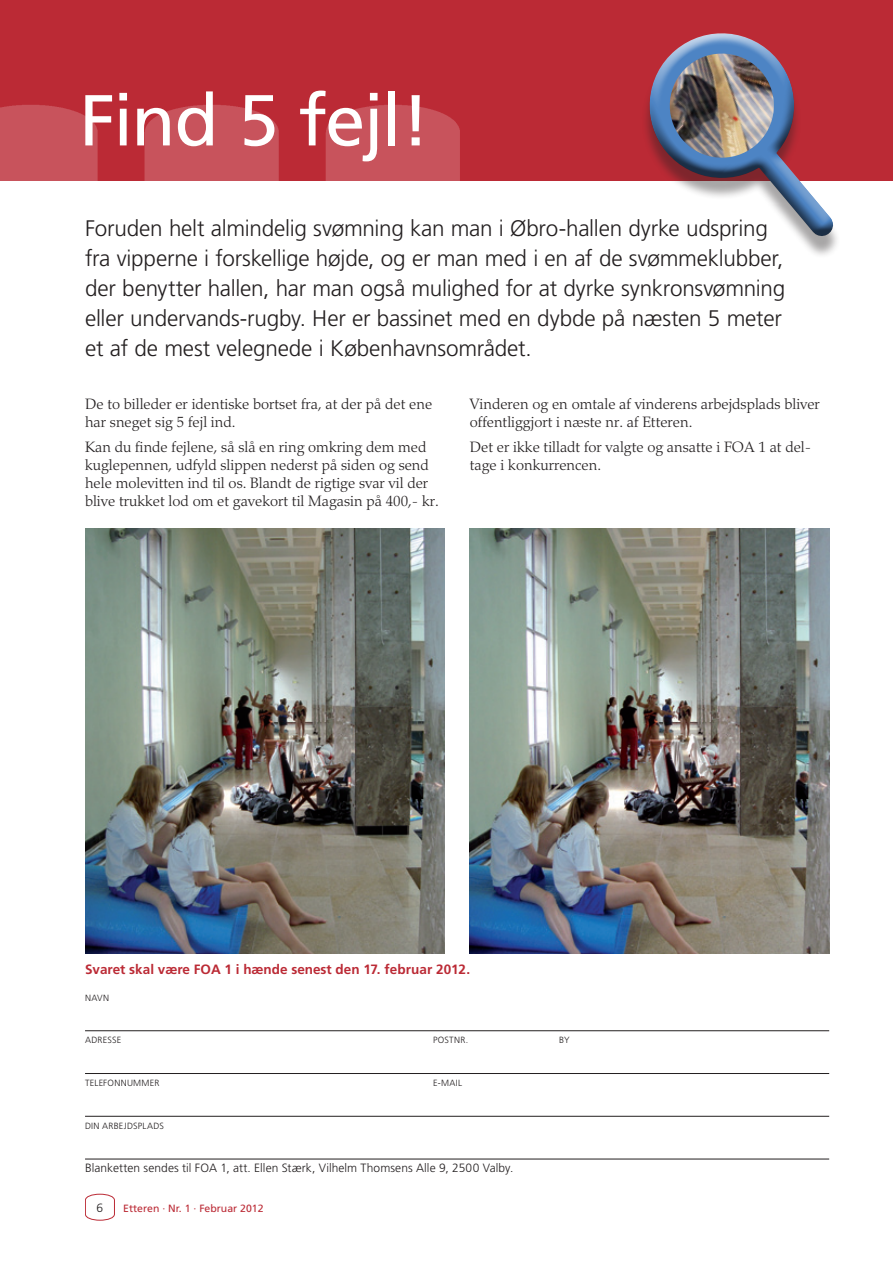
<style>
.page{position:relative;width:893px;height:1263px;background:#fff}
.page>*{position:absolute;margin:0;border:0;box-sizing:border-box;transform-origin:0 0}
.Overskrift_28_31{font:72px "Frutiger";letter-spacing:-.025em;color:#fff}
.Underrubrik{font:300 22.5px/30px "Frutiger";letter-spacing:-.01em;color:#231f20}
.Brød{font:300 15px/18px "Palatino";color:#231f20}
.t1{font:700 13.5px "Frutiger";color:#bb2a35}
.Billedtekst{font:300 12px "Frutiger";letter-spacing:.005em;color:#231f20}
.t2{font:10.5px "Frutiger";color:#bb2a35}
.Boks{font:300 9px "Frutiger";letter-spacing:.03em;color:#231f20}
</style>
<div class="page">
<svg style="left:85px;top:1194px;width:30px;height:26px"></svg>
<div style="left:0;top:0;width:893px;height:181px;background:#bb2a35"></div>
<img style="left:0;top:105px;width:460px;height:76px">
<img style="left:85px;top:528px;width:359px;height:425px">
<img style="left:470px;top:528px;width:359px;height:425px">
<img style="left:645px;top:33px;width:192px;height:222px">
<hr style="left:85px;top:1030px;width:744px;height:1px;background:#231f20">
<hr style="left:85px;top:1073px;width:744px;height:1px;background:#231f20">
<hr style="left:85px;top:1116px;width:744px;height:1px;background:#231f20">
<hr style="left:85px;top:1159px;width:744px;height:1px;background:#231f20">
<p class="Overskrift_28_31" style="left:79px;top:78px;width:352px">Find 5 fejl!</p>
<p class="Underrubrik" style="left:85px;top:213px;width:702px">Foruden helt almindelig svømning kan man i Øbro-hallen dyrke udspring fra vipperne i forskellige højde, og er man med i en af de svømmeklubber, der benytter hallen, har man også mulighed for at dyrke synkronsvømning eller undervands-rugby. Her er bassinet med en dybde på næsten 5 meter et af de mest velegnede i Københavnsområdet.</p>
<p class="Brød" style="left:85px;top:395px;width:349px">De to billeder er identiske bortset fra, at der på det ene har sneget sig 5 fejl ind.</p>
<p class="Brød" style="left:85px;top:438px;width:355px">Kan du finde fejlene, så slå en ring omkring dem med kuglepennen, udfyld slippen nederst på siden og send hele molevitten ind til os. Blandt de rigtige svar vil der blive trukket lod om et gavekort til Magasin på 400,- kr.</p>
<p class="Brød" style="left:470px;top:395px;width:352px">Vinderen og en omtale af vinderens arbejdsplads bliver offentliggjort i næste nr. af Etteren.</p>
<p class="Brød" style="left:470px;top:438px;width:343px">Det er ikke tilladt for valgte og ansatte i FOA 1 at del&shy;tage i konkurrencen.</p>
<p class="t1" style="left:85px;top:961px;width:387px">Svaret skal være FOA 1 i hænde senest den 17. februar 2012.</p>
<p class="Boks" style="left:85px;top:992px;width:25px">NAVN</p>
<p class="Boks" style="left:85px;top:1035px;width:38px">ADRESSE</p>
<p class="Boks" style="left:433px;top:1035px;width:37px">POSTNR.</p>
<p class="Boks" style="left:559px;top:1035px;width:12px">BY</p>
<p class="Boks" style="left:85px;top:1078px;width:76px">TELEFONNUMMER</p>
<p class="Boks" style="left:433px;top:1078px;width:30px">E-MAIL</p>
<p class="Boks" style="left:85px;top:1121px;width:80px">DIN ARBEJDSPLADS</p>
<p class="Billedtekst" style="left:85px;top:1161px;width:430px">Blanketten sendes til FOA 1, att. Ellen Stærk, Vilhelm Thomsens Alle 9, 2500 Valby.</p>
<p class="Billedtekst" style="left:97px;top:1201px;width:8px">6</p>
<p class="t2" style="left:123px;top:1202px;width:142px">Etteren · Nr. 1 · Februar 2012</p>
</div>
